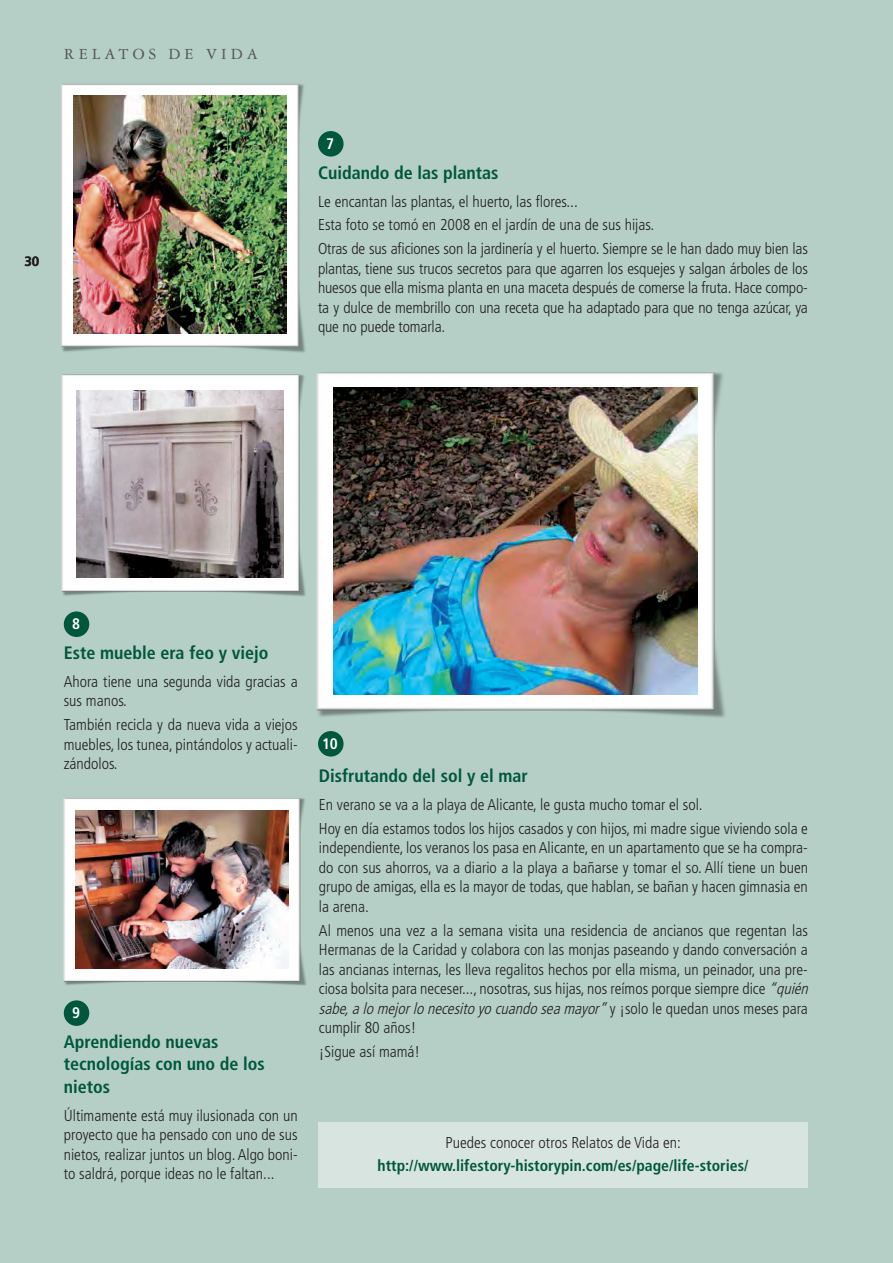
<style>
.page{position:relative;width:893px;height:1263px;background:#b5cfc7}
.page>*{position:absolute;margin:0;border:0;box-sizing:border-box;transform-origin:0 0}
.LADILLO_minuscula{font:700 condensed 18px/22.5px "Frutiger";color:#00573c}
.t1{font:16.5px "Garamond Three";letter-spacing:.25em;color:#57585a}
.TEXTO___1_mm{font:300 condensed 15.75px/19.5px "Frutiger";color:#231f20;text-align:justify}
.TEXTO{font:700 condensed 15.75px/22.5px "Frutiger";color:#00573c;text-align:center}
.TEXTO-2{font:700 condensed 15.3px "Frutiger";color:#fff}
.t2{font:700 13.5px "Frutiger";color:#231f20}
.s1{font-style:italic}
.s2{font-weight:300;color:#231f20}
</style>
<div class="page">
<div style="left:319px;top:1122px;width:489px;height:66px;background:#d7e4e0"></div>
<img style="left:61px;top:374px;width:245px;height:222px">
<img style="left:77px;top:390px;width:206px;height:188px">
<img style="left:63px;top:798px;width:244px;height:188px">
<img style="left:76px;top:811px;width:213px;height:157px">
<img style="left:61px;top:84px;width:244px;height:269px">
<svg style="left:70px;top:96px;width:219px;height:238px"></svg>
<img style="left:73px;top:96px;width:213px;height:238px">
<div style="left:318px;top:131px;width:26px;height:26px;background:#00573c;border-radius:50%"></div>
<div style="left:64px;top:611px;width:25px;height:26px;background:#00573c;border-radius:50%"></div>
<div style="left:64px;top:1000px;width:25px;height:26px;background:#00573c;border-radius:50%"></div>
<div style="left:318px;top:731px;width:26px;height:25px;background:#00573c;border-radius:50%"></div>
<img style="left:316px;top:372px;width:409px;height:346px">
<img style="left:334px;top:388px;width:363px;height:307px">
<p class="t1" style="left:64px;top:45px;width:196px">RE LATOS DE VIDA</p>
<p class="t2" style="left:24px;top:253px;width:17px">30</p>
<p class="TEXTO-2" style="left:326px;top:134px;width:9px">7</p>
<p class="LADILLO_minuscula" style="left:318px;top:161px;width:182px">Cuidando de las plantas</p>
<p class="TEXTO___1_mm" style="left:318px;top:192px;width:261px">Le encantan las plantas, el huerto, las flores...</p>
<p class="TEXTO___1_mm" style="left:318px;top:215px;width:338px">Esta foto se tomó en 2008 en el jardín de una de sus hijas.</p>
<p class="TEXTO___1_mm" style="left:318px;top:239px;width:491px">Otras de sus aficiones son la jardinería y el huerto. Siempre se le han dado muy bien las plantas, tiene sus trucos secretos para que agarren los esquejes y salgan árboles de los huesos que ella misma planta en una maceta después de comerse la fruta. Hace compo&shy;ta y dulce de membrillo con una receta que ha adaptado para que no tenga azúcar, ya que no puede tomarla.</p>
<p class="TEXTO-2" style="left:72px;top:615px;width:9px">8</p>
<p class="LADILLO_minuscula" style="left:64px;top:641px;width:206px">Este mueble era feo y viejo</p>
<p class="TEXTO___1_mm" style="left:64px;top:672px;width:235px">Ahora tiene una segunda vida gracias a sus manos.</p>
<p class="TEXTO___1_mm" style="left:64px;top:715px;width:235px">También recicla y da nueva vida a viejos muebles, los tunea, pintándolos y actuali&shy;zándolos.</p>
<p class="TEXTO-2" style="left:72px;top:1004px;width:9px">9</p>
<p class="LADILLO_minuscula" style="left:64px;top:1030px;width:203px">Aprendiendo nuevas tecnologías con uno de los nietos</p>
<p class="TEXTO___1_mm" style="left:64px;top:1106px;width:235px">Últimamente está muy ilusionada con un proyecto que ha pensado con uno de sus nietos, realizar juntos un blog. Algo boni&shy;to saldrá, porque ideas no le faltan...</p>
<p class="TEXTO-2" style="left:322px;top:734px;width:17px">10</p>
<p class="LADILLO_minuscula" style="left:319px;top:765px;width:210px">Disfrutando del sol y el mar</p>
<p class="TEXTO___1_mm" style="left:319px;top:795px;width:385px">En verano se va a la playa de Alicante, le gusta mucho tomar el sol.</p>
<p class="TEXTO___1_mm" style="left:319px;top:819px;width:491px">Hoy en día estamos todos los hijos casados y con hijos, mi madre sigue viviendo sola e independiente, los veranos los pasa en Alicante, en un apartamento que se ha compra&shy;do con sus ahorros, va a diario a la playa a bañarse y tomar el so. Allí tiene un buen grupo de amigas, ella es la mayor de todas, que hablan, se bañan y hacen gimnasia en la arena.</p>
<p class="TEXTO___1_mm" style="left:319px;top:921px;width:495px;text-align:left">Al menos una vez a la semana visita una residencia de ancianos que regentan las Hermanas de la Caridad y colabora con las monjas paseando y dando conversación a las ancianas internas, les lleva regalitos hechos por ella misma, un peinador, una pre&shy;ciosa bolsita para neceser..., nosotras, sus hijas, nos reímos porque siempre dice <span class="s1">“quién sabe,alomejorlonecesitoyocuandoseamayor”</span>y ¡ s o l o l e q u e d a n u n o s m e s e s p a r a cumplir 80 años!</p>
<p class="TEXTO___1_mm" style="left:319px;top:1042px;width:103px">¡Sigue así mamá!</p>
<p class="TEXTO" style="left:377px;top:1131px;width:372px"><span class="s2">Puedes conocer otros Relatos de Vida en: </span>http://www.lifestory-historypin.com/es/page/life-stories/</p>
</div>
